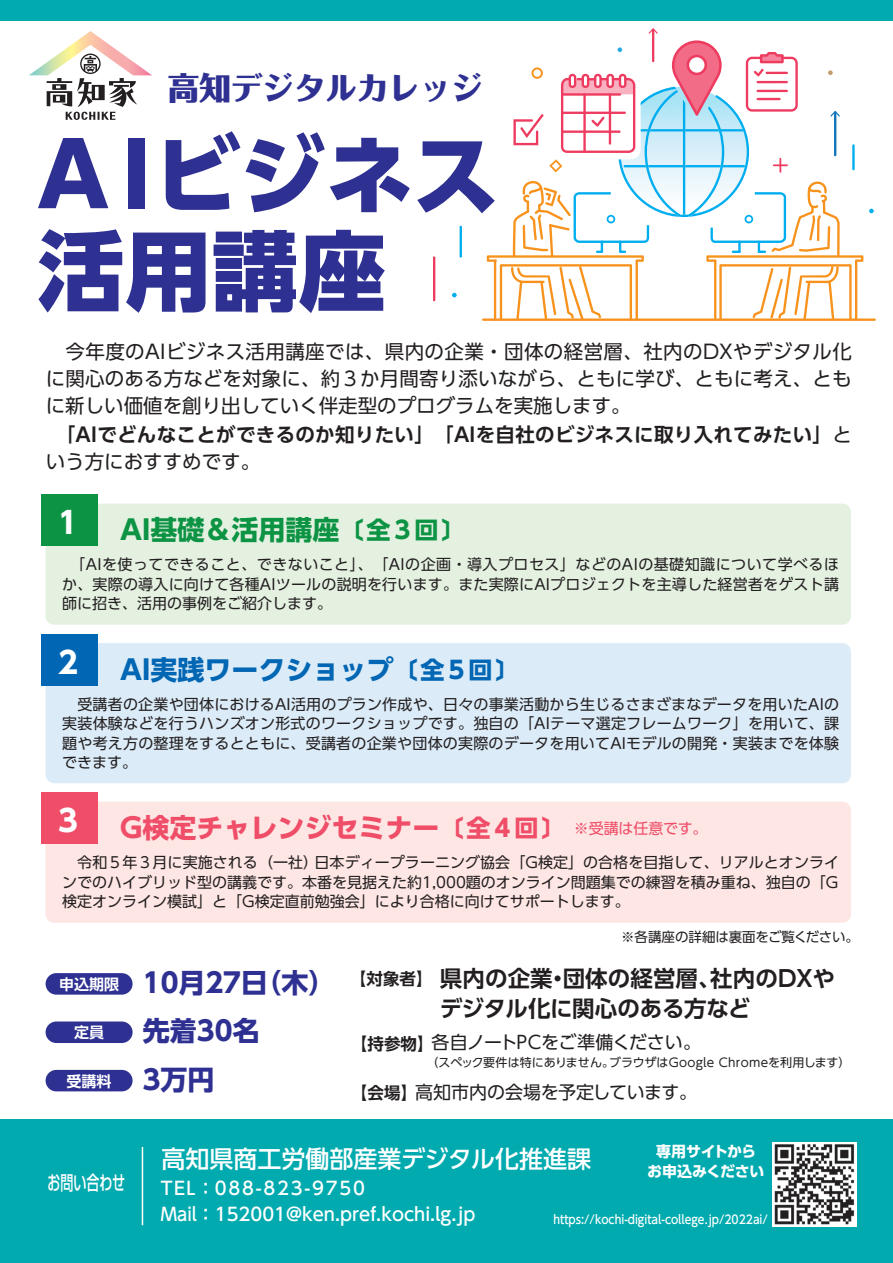
<style>
.page{position:relative;width:893px;height:1263px;background:#fff}
.page>*{position:absolute;margin:0;border:0;box-sizing:border-box;transform-origin:0 0}
.t1{font:800 87px/96px "UD Shin Go Pro";color:#2e3092}
.t2{font:800 31.5px "Folk Pro";color:#2e3092}
.t3{font:700 30px "UD Shin Go Pro";color:#fff}
.t4{font:700 27px "UD Shin Go Pro";color:#ef4d68}
.t5{font:700 27px "UD Shin Go Pro";color:#2e3092}
.t6{font:700 27px "UD Shin Go Pro";color:#0166b3}
.t7{font:700 27px "UD Shin Go Pro";color:#0d9344}
.t8{font:500 24px "UD Shin Go Pro";color:#fff}
.t9{font:700 22.5px/30px "UD Shin Go Pro De";color:#231f20;text-align:center}
.t10{font:19.5px/27px "UD Shin Go Pro";color:#231f20;text-align:justify}
.t11{font:700 19.5px "UD Shin Go Pro De";letter-spacing:.015em;color:#231f20}
.t12{font:500 19.5px "Shin Go Pro";color:#fff;scale:.67 1}
.t13{font:500 18px/25.5px "UD Shin Go Pro";color:#fff}
.t14{font:18px "UD Shin Go Pro";letter-spacing:-.015em;color:#231f20}
.t15{font:15px/19.5px "UD Shin Go Pro";letter-spacing:.015em;color:#231f20;text-align:justify}
.t16{font:700 15px/19.5px "UD Shin Go Pro";letter-spacing:-.015em;color:#fff;text-align:center}
.t17{font:700 15px "UD Shin Go Pro De";color:#fff}
.t18{font:13.5px "UD Shin Go Pro";letter-spacing:-.015em;color:#231f20}
.t19{font:12px "UD Shin Go Pro";letter-spacing:.01em;color:#231f20}
.t20{font:500 12px "UD Shin Go Pro";color:#fff;scale:.9 1}
.s1{font-family:"UD Shin Go Pro";font-weight:400}
.s2{font-size:24px}
.s3{font-family:"UD Shin Go Pro De";font-size:15px;color:#fff}
.s4{font-family:"UD Shin Go Pro";font-size:27px;color:#2e3092}
.s5{font-size:16.5px}
.s6{font-family:"UD Shin Go Pro De";font-weight:700;font-size:16.5px}
</style>
<div class="page">
<div style="left:0;top:1120px;width:893px;height:143px;background:#00aaaf"></div>
<div style="left:0;top:0;width:893px;height:20px;background:#00aaaf"></div>
<hr style="left:482px;top:318px;width:394px;height:3px;background:#f7931d">
<hr style="left:460px;top:226px;width:2px;height:32px;background:#00aeef">
<svg style="left:869px;top:209px;width:5px;height:4px"></svg>
<hr style="left:652px;top:29px;width:2px;height:33px;background:#ee3b60">
<svg style="left:648px;top:28px;width:10px;height:6px"></svg>
<hr style="left:433px;top:256px;width:2px;height:45px;background:#ee3b60">
<svg style="left:452px;top:293px;width:5px;height:4px"></svg>
<svg style="left:487px;top:40px;width:376px;height:281px"></svg>
<svg style="left:759px;top:343px;width:8px;height:5px"></svg>
<svg style="left:759px;top:372px;width:7px;height:5px"></svg>
<div style="left:46px;top:504px;width:805px;height:121px;background:#e4f1e1;border-radius:9px"></div>
<div style="left:46px;top:643px;width:805px;height:140px;background:#dbebf8;border-radius:9px"></div>
<div style="left:46px;top:802px;width:805px;height:121px;background:#fde6e3;border-radius:9px"></div>
<div style="left:41px;top:495px;width:56px;height:51px;background:#0d9344"></div>
<svg style="left:29px;top:31px;width:123px;height:89px"></svg>
<div style="left:46px;top:1021px;width:87px;height:22px;background:#2e3092;border-radius:11px"></div>
<div style="left:46px;top:1070px;width:87px;height:21px;background:#2e3092;border-radius:11px"></div>
<div style="left:46px;top:973px;width:87px;height:22px;background:#2e3092;border-radius:11px"></div>
<img style="left:772px;top:1143px;width:85px;height:84px">
<div style="left:41px;top:634px;width:56px;height:51px;background:#0166b3"></div>
<div style="left:41px;top:793px;width:56px;height:51px;background:#ef4d68"></div>
<hr style="left:142px;top:1147px;width:1px;height:78px;background:#fff">
<h2 class="t2" style="left:168px;top:61px;width:317px">高知デジタルカレッジ</h2>
<h1 class="t1" style="left:37px;top:125px;width:464px">A Iビジネス活用講座</h1>
<h3 class="t10" style="left:46px;top:338px;width:808px">　今年度のAIビジネス活用講座では、県内の企業・団体の経営層、社内のDXやデジタル化に関心のある方などを対象に、約３か月間寄り添いながら、ともに学び、ともに考え、ともに新しい価値を創り出していく伴走型のプログラムを実施します。</h3>
<h3 class="t11" style="left:56px;top:418px;width:798px">「AIでどんなことができるのか知りたい」「AIを自社のビジネスに取り入れてみたい」<span class="s1">と</span></h3>
<h3 class="t10" style="left:46px;top:447px;width:216px">いう方におすすめです。</h3>
<h3 class="t3" style="left:58px;top:498px;width:21px">1</h3>
<h3 class="t7" style="left:120px;top:508px;width:347px">AI基礎＆活用講座<span class="s2">〔全３回〕</span></h3>
<p class="t15" style="left:62px;top:554px;width:778px;text-indent:8px">「AIを使ってできること、できないこと」、「AIの企画・導入プロセス」などのAIの基礎知識について学べるほか、実際の導入に向けて各種AIツールの説明を行います。また実際にAIプロジェクトを主導した経営者をゲスト講師に招き、活用の事例をご紹介します。</p>
<h3 class="t3" style="left:58px;top:638px;width:21px">2</h3>
<h3 class="t6" style="left:120px;top:647px;width:401px">AI実践ワークショップ<span class="s2">〔全５回〕</span></h3>
<p class="t15" style="left:62px;top:694px;width:778px">　受講者の企業や団体におけるAI活用のプラン作成や、日々の事業活動から生じるさまざまなデータを用いたAIの実装体験などを行うハンズオン形式のワークショップです。独自の「AIテーマ選定フレームワーク」を用いて、課題や考え方の整理をするとともに、受講者の企業や団体の実際のデータを用いてAIモデルの開発・実装までを体験できます。</p>
<h3 class="t3" style="left:58px;top:796px;width:21px">3</h3>
<h3 class="t4" style="left:120px;top:806px;width:589px">G検定チャレンジセミナー<span class="s2">〔全４回〕</span> <sup>※受講は任意です。</sup></h3>
<p class="t15" style="left:62px;top:852px;width:778px">　令和５年３月に実施される（一社）日本ディープラーニング協会「G検定」の合格を目指して、リアルとオンラインでのハイブリッド型の講義です。本番を見据えた約1,000題のオンライン問題集での練習を積み重ね、独自の「G検定オンライン模試」と「G検定直前勉強会」により合格に向けてサポートします。</p>
<h3 class="t5" style="left:59px;top:961px;width:278px"><span class="s3">申込期限</span> 10月27日（木）</h3>
<p class="t17" style="left:74px;top:1020px;width:31px">定員</p>
<h3 class="t5" style="left:143px;top:1009px;width:118px">先着30名</h3>
<p class="t17" style="left:67px;top:1069px;width:149px">受講料 <span class="s4">３万円</span></p>
<p class="t18" style="left:621px;top:926px;width:240px">※各講座の詳細は裏面をご覧ください。</p>
<h3 class="t9" style="left:350px;top:963px;width:487px"><span class="s5">【対象者】</span>県内の企業・団体の経営層、社内のDXやデジタル化に関心のある方など</h3>
<p class="t14" style="left:351px;top:1028px;width:352px"><span class="s6">【持参物】</span>各自ノートPCをご準備ください。</p>
<p class="t19" style="left:359px;top:1052px;width:493px">　　　　　　（スペック要件は特にありません。ブラウザはGoogle Chromeを利用します）</p>
<p class="t14" style="left:351px;top:1077px;width:348px"><span class="s6">【会場】</span>高知市内の会場を予定しています。</p>
<p class="t16" style="left:647px;top:1141px;width:119px">専用サイトからお申込みください</p>
<p class="t20" style="left:553px;top:1210px;width:240px">https://kochi-digital-college.jp/2022ai/</p>
<h3 class="t8" style="left:161px;top:1139px;width:431px">高知県商工労働部産業デジタル化推進課</h3>
<h3 class="t12" style="left:47px;top:1166px;width:118px">お問い合わせ</h3>
<p class="t13" style="left:161px;top:1175px;width:316px">TEL：088-823-9750<br>Mail：152001@ken.pref.kochi.lg.jp</p>
</div>
